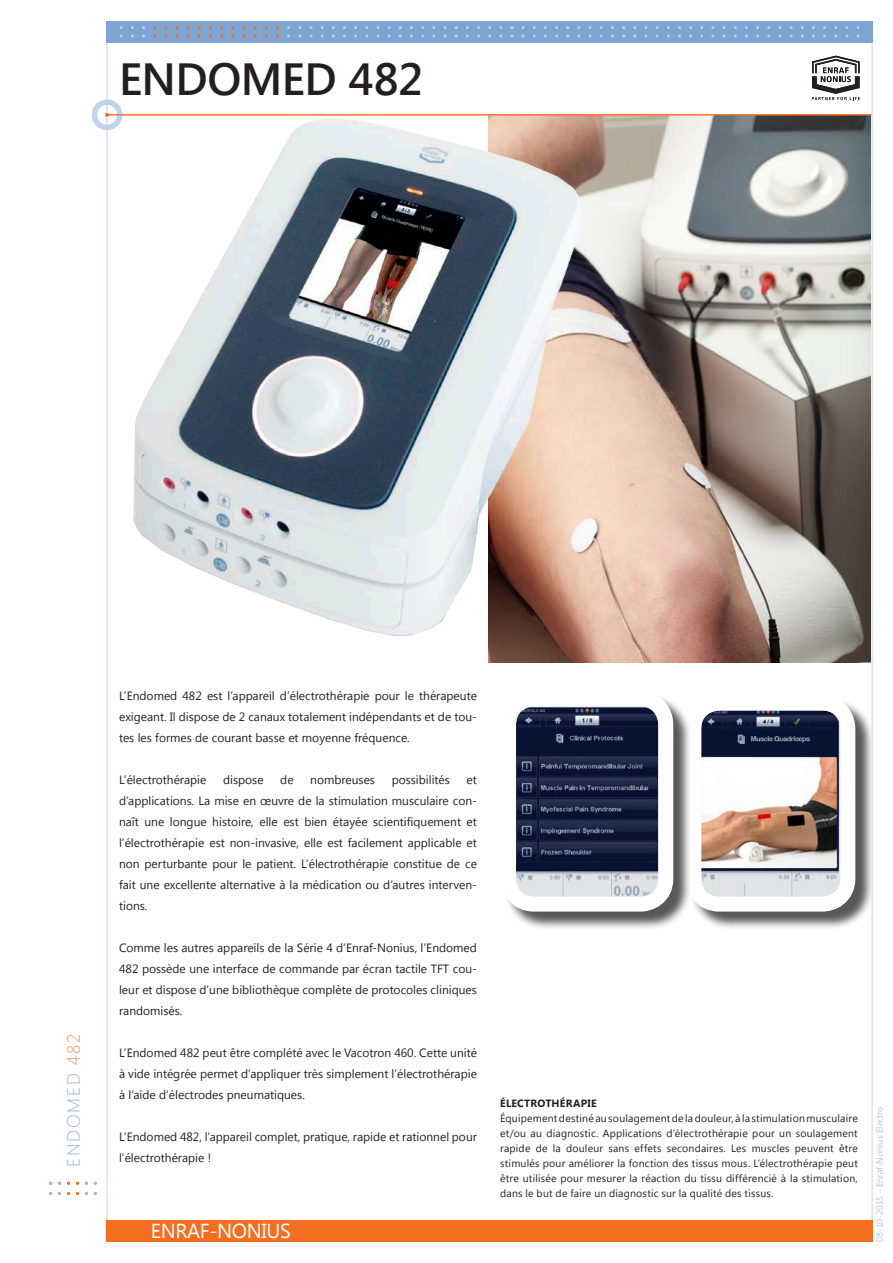
<style>
.page{position:relative;width:893px;height:1263px;background:#fff}
.page>*{position:absolute;margin:0;border:0;box-sizing:border-box;transform-origin:0 0}
.t1{font:600 45px "Segoe UI";letter-spacing:-.015em;color:#231f20}
.t2{font:20.25px "Segoe UI";letter-spacing:-.02em;color:#fff}
.t3{font:300 17.85px "Segoe UI";letter-spacing:.1em;color:#9ab4dd}
.t4{font:12px/21px "Segoe UI";color:#231f20;text-align:justify}
.t5{font:10.5px/15px "Segoe UI";letter-spacing:.015em;color:#231f20;text-align:justify}
.t6{font:700 10.5px "Segoe UI";letter-spacing:.015em;color:#231f20}
.t7{font:9px "Segoe UI";color:#b4c7e6}
.s1{color:#f7975a}
</style>
<div class="page">
<img style="left:606px;top:116px;width:264px;height:547px">
<div style="left:688px;top:698px;width:186px;height:232px;background:#231f20;opacity:.75"></div>
<img style="left:702px;top:711px;width:137px;height:184px">
<div style="left:686px;top:695px;width:169px;height:216px;border:15px solid #fff;border-radius:25px"></div>
<div style="left:503px;top:694px;width:189px;height:236px;background:#231f20;opacity:.75"></div>
<img style="left:517px;top:707px;width:140px;height:188px">
<div style="left:501px;top:691px;width:172px;height:220px;border:15px solid #fff;border-radius:26px"></div>
<img style="left:119px;top:105px;width:487px;height:558px">
<hr style="left:872px;top:43px;width:1px;height:1177px;background:#dfe7f4">
<hr style="left:106px;top:43px;width:2px;height:1177px;background:#dfe7f4">
<div style="left:106px;top:1220px;width:767px;height:22px;background:#f36e21"></div>
<svg style="left:106px;top:21px;width:767px;height:22px;fill:#7ea4d4"></svg>
<hr style="left:108px;top:114px;width:764px;height:1px;background:#f36e21">
<div style="left:92px;top:99px;width:30px;height:31px;border:5px solid #729cd1;border-radius:50%"></div>
<svg style="left:105px;top:113px;width:4px;height:4px"></svg>
<svg style="left:812px;top:56px;width:48px;height:44px"></svg>
<h1 class="t1" style="left:119px;top:48px;width:306px">ENDOMED 482</h1>
<h3 class="t3" style="left:61px;top:1167px;width:135px;rotate:-90deg">ENDOMED <span class="s1">482</span></h3>
<p class="t4" style="left:119px;top:685px;width:359px">L’Endomed 482 est l’appareil d’électrothérapie pour le thérapeute exigeant. Il dispose de 2 canaux totalement indépendants et de tou&shy;tes les formes de courant basse et moyenne fréquence.</p>
<p class="t4" style="left:119px;top:769px;width:89px">L’électrothérapie</p>
<p class="t4" style="left:223px;top:769px;width:42px">dispose</p>
<p class="t4" style="left:280px;top:769px;width:15px">de</p>
<p class="t4" style="left:310px;top:769px;width:66px">nombreuses</p>
<p class="t4" style="left:392px;top:769px;width:60px">possibilités</p>
<p class="t4" style="left:119px;top:769px;width:359px;text-indent:348px">et d’applications. La mise en œuvre de la stimulation musculaire con&shy;naît une longue histoire, elle est bien étayée scientifiquement et l’électrothérapie est non-invasive, elle est facilement applicable et non perturbante pour le patient. L’électrothérapie constitue de ce fait une excellente alternative à la médication ou d’autres interven&shy;tions.</p>
<p class="t4" style="left:119px;top:937px;width:359px">Comme les autres appareils de la Série 4 d’Enraf-Nonius, l’Endomed 482 possède une interface de commande par écran tactile TFT cou&shy;leur et dispose d’une bibliothèque complète de protocoles cliniques randomisés.</p>
<p class="t4" style="left:119px;top:1042px;width:359px">L’Endomed 482 peut être complété avec le Vacotron 460. Cette unité à vide intégrée permet d’appliquer très simplement l’électrothérapie à l’aide d’électrodes pneumatiques.</p>
<p class="t4" style="left:119px;top:1126px;width:359px">L’Endomed 482, l’appareil complet, pratique, rapide et rationnel pour l’électrothérapie !</p>
<h2 class="t2" style="left:151px;top:1217px;width:141px">ENRAF-NONIUS</h2>
<p class="t6" style="left:500px;top:1096px;width:98px">ÉLECTROTHÉRAPIE</p>
<p class="t5" style="left:500px;top:1110px;width:359px">Équipement destiné au soulagement de la douleur, à la stimulation musculaire et/ou au diagnostic. Applications d’électrothérapie pour un soulagement rapide de la douleur sans effets secondaires. Les muscles peuvent être stimulés pour améliorer la fonction des tissus mous. L’électrothérapie peut être utilisée pour mesurer la réaction du tissu différencié à la stimulation, dans le but de faire un diagnostic sur la qualité des tissus.</p>
<p class="t7" style="left:873px;top:1242px;width:137px;rotate:-90deg">08-10-2015 - Enraf-Nonius Electro</p>
</div>
